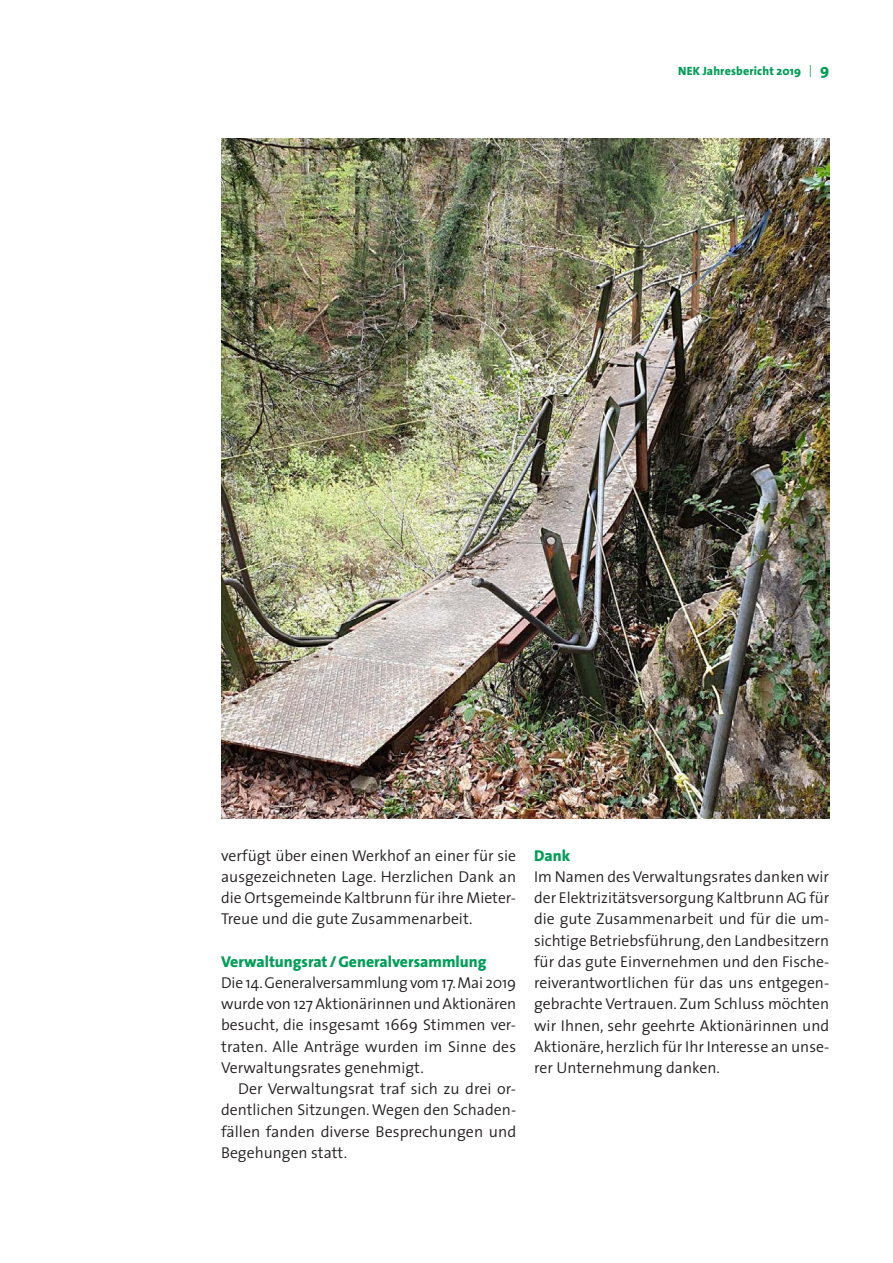
<style>
.page{position:relative;width:893px;height:1263px;background:#fff}
.page>*{position:absolute;margin:0;border:0;box-sizing:border-box;transform-origin:0 0}
.t1{font:300 15.75px/21.3px "The Sans";color:#231f20;text-align:justify}
.t2{font:800 15.75px "The Sans";color:#009e57}
.t3{font:800 12px "The Sans";letter-spacing:.01em;color:#009e57}
.s1{font-weight:300}
.s2{font-size:15.75px}
</style>
<div class="page">
<img style="left:221px;top:139px;width:608px;height:679px">
<p class="t3" style="left:678px;top:61px;width:152px">NEK Jahresbericht 2019 <span class="s1">|</span> <span class="s2">9</span></p>
<p class="t1" style="left:221px;top:844px;width:297px">verfügt über einen Werkhof an einer für sie ausgezeichneten Lage. Herzlichen Dank an die Ortsgemeinde Kaltbrunn für ihre Mieter-Treue und die gute Zusammenarbeit.</p>
<p class="t2" style="left:221px;top:948px;width:267px">Verwaltungsrat /Generalversammlung</p>
<p class="t1" style="left:221px;top:971px;width:297px">Die 14. Generalversammlung vom 17. Mai 2019 wurde von 127 Aktionärinnen und Aktionären besucht, die insgesamt 1669 Stimmen ver&shy;traten. Alle Anträge wurden im Sinne des Verwaltungsrates genehmigt.</p>
<p class="t1" style="left:221px;top:1078px;width:297px;text-indent:17px">Der Verwaltungsrat traf sich zu drei or&shy;dentlichen Sitzungen. Wegen den Schaden&shy;fällen fanden diverse Besprechungen und Begehungen statt.</p>
<p class="t2" style="left:534px;top:842px;width:38px">Dank</p>
<p class="t1" style="left:534px;top:865px;width:297px">Im Namen des Verwaltungsrates danken wir der Elektrizitätsversorgung Kaltbrunn AG für die gute Zusammenarbeit und für die um&shy;sichtige Betriebsführung, den Landbesitzern für das gute Einvernehmen und den Fische&shy;reiverantwortlichen für das uns entgegen&shy;gebrachte Vertrauen. Zum Schluss möchten wir Ihnen, sehr geehrte Aktionärinnen und Aktionäre, herzlich für Ihr Interesse an unse&shy;rer Unternehmung danken.</p>
</div>
